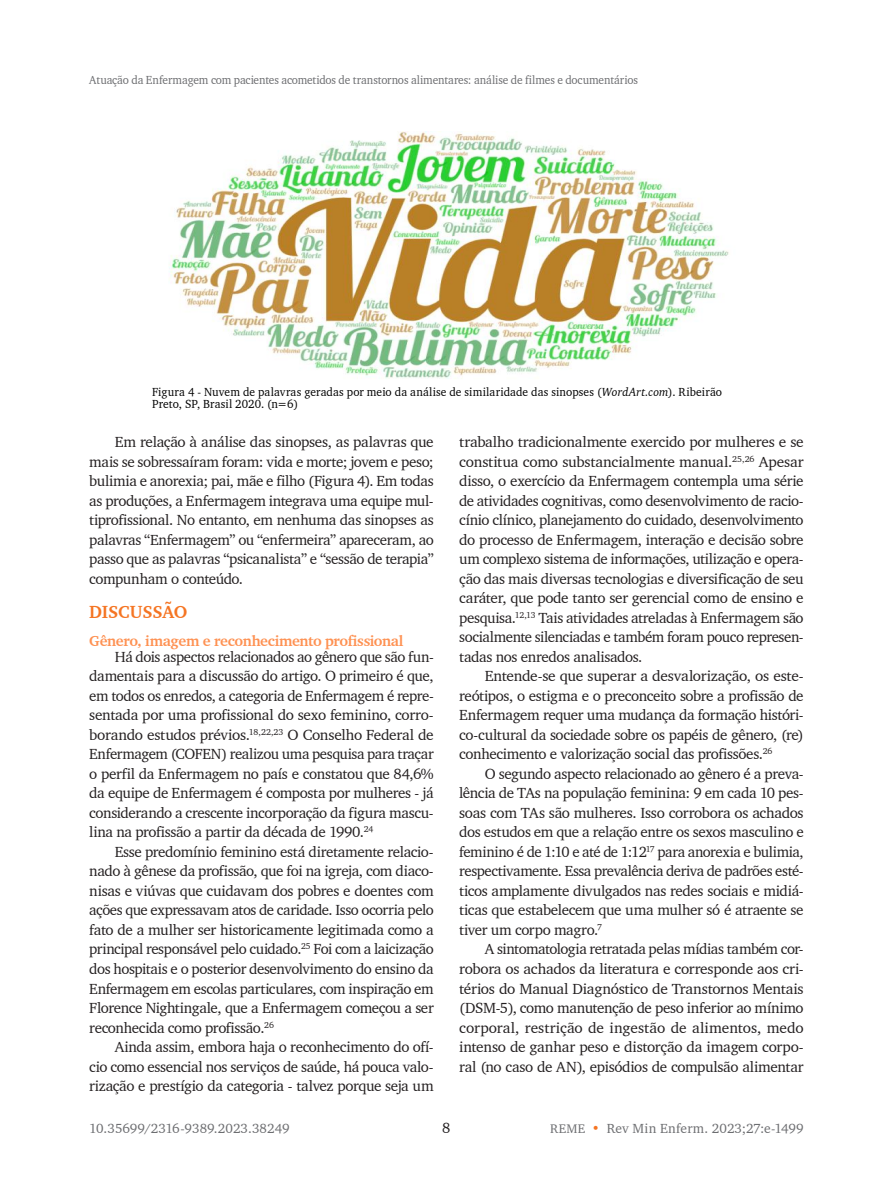
<style>
.page{position:relative;width:893px;height:1191px;background:#fff}
.page>*{position:absolute;margin:0;border:0;box-sizing:border-box;transform-origin:0 0}
.t1{font:700 18px "Charter BT";letter-spacing:-.01em;color:#f57523}
.t2{font:15px/19.5px "Charter BT";letter-spacing:-.025em;color:#231f20;text-align:justify}
.t3{font:700 15px "Charter BT";letter-spacing:-.02em;color:#fe9152}
.t4{font:13.5px "Charter BT";letter-spacing:.005em;color:#6c6d70}
.t5{font:12px/12px "Charter BT";letter-spacing:.01em;color:#000;scale:.96 1}
.t6{font:12px "Charter BT";letter-spacing:-.01em;color:#6c6d70;scale:.95 1}
.s1{font-style:italic}
.s2{font-size:12.75px}
.s3{color:#f57523}
</style>
<div class="page">
<img style="left:169px;top:132px;width:560px;height:247px">
<p class="t6" style="left:89px;top:72px;width:579px">Atuação da Enfermagem com pacientes acometidos de transtornos alimentares: análise de filmes e documentários</p>
<p class="t5" style="left:152px;top:386px;width:595px">Figura 4 - Nuvem de palavras geradas por meio da análise de similaridade das sinopses (<span class="s1">WordArt.com</span>). Ribeirão<br>Preto, SP, Brasil 2020. (n=6)</p>
<p class="t2" style="left:89px;top:432px;width:346px;text-indent:26px">Em relação à análise das sinopses, as palavras que mais se sobressaíram foram: vida e morte; jovem e peso; bulimia e anorexia; pai, mãe e filho (Figura 4). Em todas as produções, a Enfermagem integrava uma equipe mul&shy;tiprofissional. No entanto, em nenhuma das sinopses as palavras “Enfermagem” ou “enfermeira” apareceram, ao passo que as palavras “psicanalista” e “sessão de terapia” compunham o conteúdo.</p>
<p class="t1" style="left:89px;top:601px;width:99px">DISCUSSÃO</p>
<p class="t3" style="left:89px;top:632px;width:316px">Gênero, imagem e reconhecimento profissional</p>
<p class="t2" style="left:89px;top:646px;width:346px;text-indent:26px">Há dois aspectos relacionados ao gênero que são fun&shy;damentais para a discussão do artigo. O primeiro é que, em todos os enredos, a categoria de Enfermagem é repre&shy;sentada por uma profissional do sexo feminino, corro&shy;borando estudos prévios.<sup>18,22,23</sup> O Conselho Federal de Enfermagem (COFEN) realizou uma pesquisa para traçar o perfil da Enfermagem no país e constatou que 84,6% da equipe de Enfermagem é composta por mulheres - já considerando a crescente incorporação da figura mascu&shy;lina na profissão a partir da década de 1990.<sup>24</sup></p>
<p class="t2" style="left:89px;top:841px;width:346px;text-indent:26px">Esse predomínio feminino está diretamente relacio&shy;nado à gênese da profissão, que foi na igreja, com diaco&shy;nisas e viúvas que cuidavam dos pobres e doentes com ações que expressavam atos de caridade. Isso ocorria pelo fato de a mulher ser historicamente legitimada como a principal responsável pelo cuidado.<sup>25</sup> Foi com a laicização dos hospitais e o posterior desenvolvimento do ensino da Enfermagem em escolas particulares, com inspiração em Florence Nightingale, que a Enfermagem começou a ser reconhecida como profissão.<sup>26</sup></p>
<p class="t2" style="left:89px;top:1036px;width:346px;text-indent:26px">Ainda assim, embora haja o reconhecimento do ofí&shy;cio como essencial nos serviços de saúde, há pouca valo&shy;rização e prestígio da categoria - talvez porque seja um</p>
<p class="t2" style="left:459px;top:432px;width:346px">trabalho tradicionalmente exercido por mulheres e se constitua como substancialmente manual.<sup>25,26</sup> Apesar disso, o exercício da Enfermagem contempla uma série de atividades cognitivas, como desenvolvimento de racio&shy;cínio clínico, planejamento do cuidado, desenvolvimento do processo de Enfermagem, interação e decisão sobre um complexo sistema de informações, utilização e opera&shy;ção das mais diversas tecnologias e diversificação de seu caráter, que pode tanto ser gerencial como de ensino e pesquisa.<sup>12,13</sup> Tais atividades atreladas à Enfermagem são socialmente silenciadas e também foram pouco represen&shy;tadas nos enredos analisados.</p>
<p class="t2" style="left:459px;top:666px;width:346px;text-indent:26px">Entende-se que superar a desvalorização, os este&shy;reótipos, o estigma e o preconceito sobre a profissão de Enfermagem requer uma mudança da formação históri&shy;co-cultural da sociedade sobre os papéis de gênero, (re) conhecimento e valorização social das profissões.<sup>26</sup></p>
<p class="t2" style="left:459px;top:763px;width:346px;text-indent:26px">O segundo aspecto relacionado ao gênero é a preva&shy;lência de TAs na população feminina: 9 em cada 10 pes&shy;soas com TAs são mulheres. Isso corrobora os achados dos estudos em que a relação entre os sexos masculino e feminino é de 1:10 e até de 1:12<sup>17</sup> para anorexia e bulimia, respectivamente. Essa prevalência deriva de padrões esté&shy;ticos amplamente divulgados nas redes sociais e midiá&shy;ticas que estabelecem que uma mulher só é atraente se tiver um corpo magro.<sup>7</sup></p>
<p class="t2" style="left:459px;top:939px;width:346px;text-indent:26px">A sintomatologia retratada pelas mídias também cor&shy;robora os achados da literatura e corresponde aos cri&shy;térios do Manual Diagnóstico de Transtornos Mentais (DSM-5), como manutenção de peso inferior ao mínimo corporal, restrição de ingestão de alimentos, medo intenso de ganhar peso e distorção da imagem corpo&shy;ral (no caso de AN), episódios de compulsão alimentar</p>
<p class="t2" style="left:442px;top:1118px;width:10px">8</p>
<p class="t4" style="left:89px;top:1120px;width:202px">10.35699/2316-9389.2023.38249</p>
<p class="t4" style="left:550px;top:1120px;width:255px"><span class="s2">REME</span> <span class="s3">•</span> Rev Min Enferm. 2023;27:e-1499</p>
</div>
